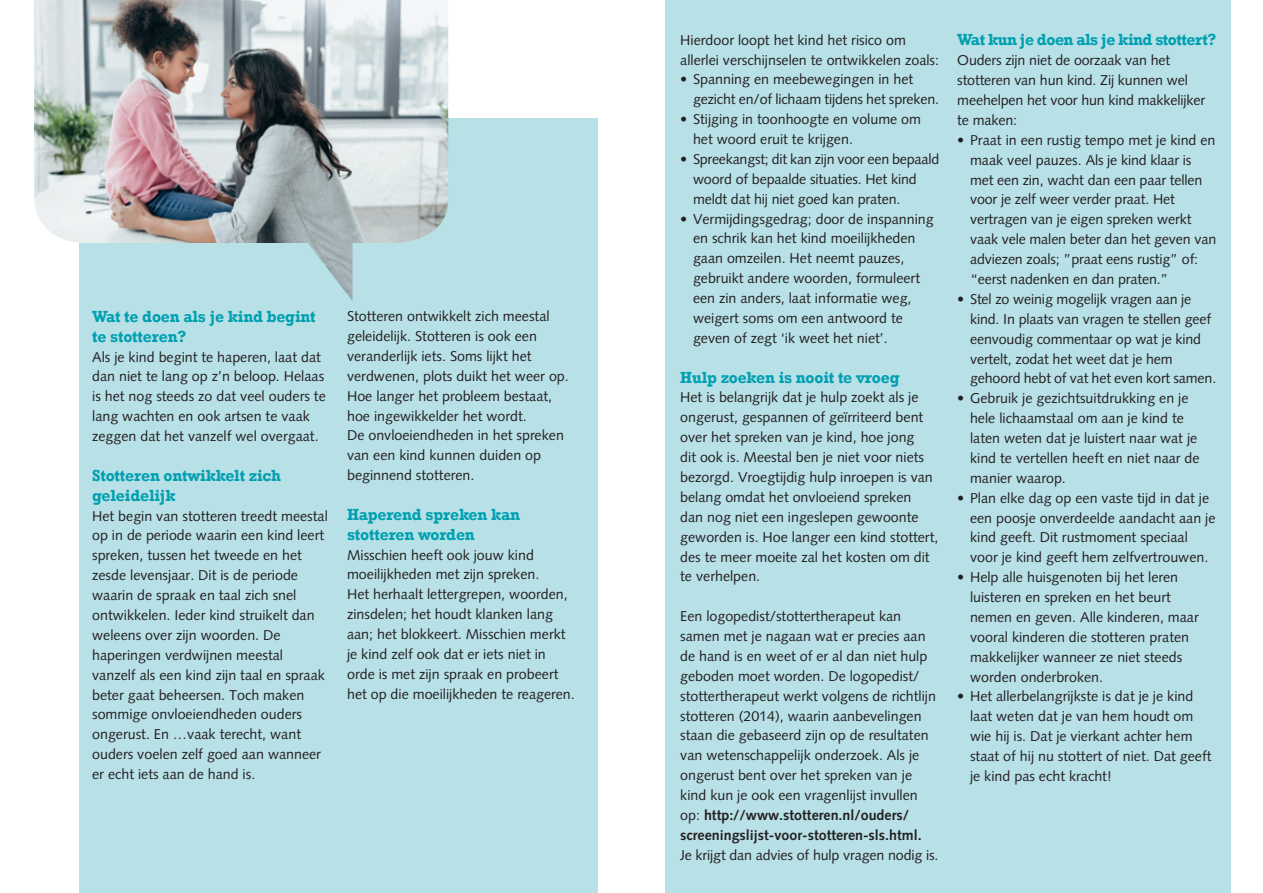
<style>
.page{position:relative;width:1263px;height:893px;background:#fff}
.page>*{position:absolute;margin:0;border:0;box-sizing:border-box;transform-origin:0 0}
.t1{font:700 16.5px/20px "Rockwell";letter-spacing:-.01em;color:#00a0b0;scale:.96 1}
.t2{font:700 16.5px "Rockwell";letter-spacing:-.03em;color:#00a0b0;scale:.96 1}
.t3{font:14.25px/20px "Syntax";color:#231f20}
.s1{font-weight:700}
</style>
<div class="page">
<div style="left:665px;top:0;width:566px;height:893px;background:#b8e0e7"></div>
<div style="left:79px;top:119px;width:518px;height:774px;background:#b8e0e7"></div>
<img style="left:34px;top:0;width:414px;height:301px">
<p class="t1" style="left:92px;top:306px;width:234px">Wat te doen als je kind begint te stotteren?</p>
<p class="t3" style="left:92px;top:347px;width:235px">Als je kind begint te haperen, laat dat dan niet te lang op z’n beloop. Helaas is het nog steeds zo dat veel ouders te lang wachten en ook artsen te vaak zeggen dat het vanzelf wel overgaat.</p>
<p class="t1" style="left:92px;top:465px;width:198px">Stotteren ontwikkelt zich geleidelijk</p>
<p class="t3" style="left:92px;top:506px;width:237px">Het begin van stotteren treedt meestal op in de periode waarin een kind leert spreken, tussen het tweede en het zesde levensjaar. Dit is de periode waarin de spraak en taal zich snel ontwikkelen. Ieder kind struikelt dan weleens over zijn woorden. De haperingen verdwijnen meestal vanzelf als een kind zijn taal en spraak beter gaat beheersen. Toch maken sommige onvloeiendheden ouders ongerust. En …vaak terecht, want ouders voelen zelf goed aan wanneer er echt iets aan de hand is.</p>
<p class="t3" style="left:347px;top:306px;width:223px">Stotteren ontwikkelt zich meestal geleidelijk. Stotteren is ook een veranderlijk iets. Soms lijkt het verdwenen, plots duikt het weer op.<br>Hoe langer het probleem bestaat, hoe ingewikkelder het wordt.<br>De onvloeiendheden in het spreken van een kind kunnen duiden op beginnend stotteren.</p>
<p class="t1" style="left:347px;top:504px;width:182px">Haperend spreken kan stotteren worden</p>
<p class="t3" style="left:347px;top:545px;width:229px">Misschien heeft ook jouw kind moeilijkheden met zijn spreken.<br>Het herhaalt lettergrepen, woorden, zinsdelen; het houdt klanken lang aan; het blokkeert. Misschien merkt je kind zelf ook dat er iets niet in orde is met zijn spraak en probeert het op die moeilijkheden te reageren.</p>
<p class="t3" style="left:680px;top:30px;width:260px">Hierdoor loopt het kind het risico om allerlei verschijnselen te ontwikkelen zoals:</p>
<p class="t3" style="left:693px;top:70px;width:248px;text-indent:-13px">• Spanning en meebewegingen in het gezicht en/of lichaam tijdens het spreken.</p>
<p class="t3" style="left:693px;top:109px;width:230px;text-indent:-13px">• Stijging in toonhoogte en volume om het woord eruit te krijgen.</p>
<p class="t3" style="left:693px;top:149px;width:248px;text-indent:-13px">• Spreekangst; dit kan zijn voor een bepaald woord of bepaalde situaties. Het kind meldt dat hij niet goed kan praten.</p>
<p class="t3" style="left:693px;top:209px;width:242px;text-indent:-13px">• Vermijdingsgedrag; door de inspanning en schrik kan het kind moeilijkheden gaan omzeilen. Het neemt pauzes, gebruikt andere woorden, formuleert een zin anders, laat informatie weg, weigert soms om een antwoord te geven of zegt ‘ik weet het niet’.</p>
<p class="t1" style="left:680px;top:367px;width:230px">Hulp zoeken is nooit te vroeg</p>
<p class="t3" style="left:680px;top:388px;width:260px">Het is belangrijk dat je hulp zoekt als je ongerust, gespannen of geïrriteerd bent over het spreken van je kind, hoe jong<br>dit ook is. Meestal ben je niet voor niets bezorgd. Vroegtijdig hulp inroepen is van belang omdat het onvloeiend spreken<br>dan nog niet een ingeslepen gewoonte geworden is. Hoe langer een kind stottert, des te meer moeite zal het kosten om dit te verhelpen.</p>
<p class="t3" style="left:680px;top:606px;width:257px">Een logopedist/stottertherapeut kan samen met je nagaan wat er precies aan de hand is en weet of er al dan niet hulp geboden moet worden. De logopedist/ stottertherapeut werkt volgens de richtlijn stotteren (2014), waarin aanbevelingen staan die gebaseerd zijn op de resultaten van wetenschappelijk onderzoek. Als je ongerust bent over het spreken van je kind kun je ook een vragenlijst invullen op: <span class="s1">http://www.stotteren.nl/ouders/ screeningslijst-voor-stotteren-sls.html.</span></p>
<p class="t3" style="left:680px;top:845px;width:260px">Je krijgt dan advies of hulp vragen nodig is.</p>
<p class="t2" style="left:957px;top:30px;width:271px">Wat kun je doen als je kind stottert?</p>
<p class="t3" style="left:957px;top:50px;width:249px">Ouders zijn niet de oorzaak van het stotteren van hun kind. Zij kunnen wel meehelpen het voor hun kind makkelijker te maken:</p>
<p class="t3" style="left:970px;top:130px;width:248px;text-indent:-13px">• Praat in een rustig tempo met je kind en maak veel pauzes. Als je kind klaar is met een zin, wacht dan een paar tellen voor je zelf weer verder praat. Het vertragen van je eigen spreken werkt vaak vele malen beter dan het geven van adviezen zoals; ”praat eens rustig” of: “eerst nadenken en dan praten.”</p>
<p class="t3" style="left:970px;top:289px;width:248px;text-indent:-13px">• Stel zo weinig mogelijk vragen aan je kind. In plaats van vragen te stellen geef eenvoudig commentaar op wat je kind vertelt, zodat het weet dat je hem gehoord hebt of vat het even kort samen.</p>
<p class="t3" style="left:970px;top:388px;width:231px;text-indent:-13px">• Gebruik je gezichtsuitdrukking en je hele lichaamstaal om aan je kind te laten weten dat je luistert naar wat je kind te vertellen heeft en niet naar de manier waarop.</p>
<p class="t3" style="left:970px;top:488px;width:247px;text-indent:-13px">• Plan elke dag op een vaste tijd in dat je een poosje onverdeelde aandacht aan je kind geeft. Dit rustmoment speciaal voor je kind geeft hem zelfvertrouwen.</p>
<p class="t3" style="left:970px;top:567px;width:230px;text-indent:-13px">• Help alle huisgenoten bij het leren luisteren en spreken en het beurt nemen en geven. Alle kinderen, maar vooral kinderen die stotteren praten makkelijker wanneer ze niet steeds worden onderbroken.</p>
<p class="t3" style="left:970px;top:687px;width:243px;text-indent:-13px">• Het allerbelangrijkste is dat je je kind laat weten dat je van hem houdt om wie hij is. Dat je vierkant achter hem staat of hij nu stottert of niet. Dat geeft je kind pas echt kracht!</p>
</div>
